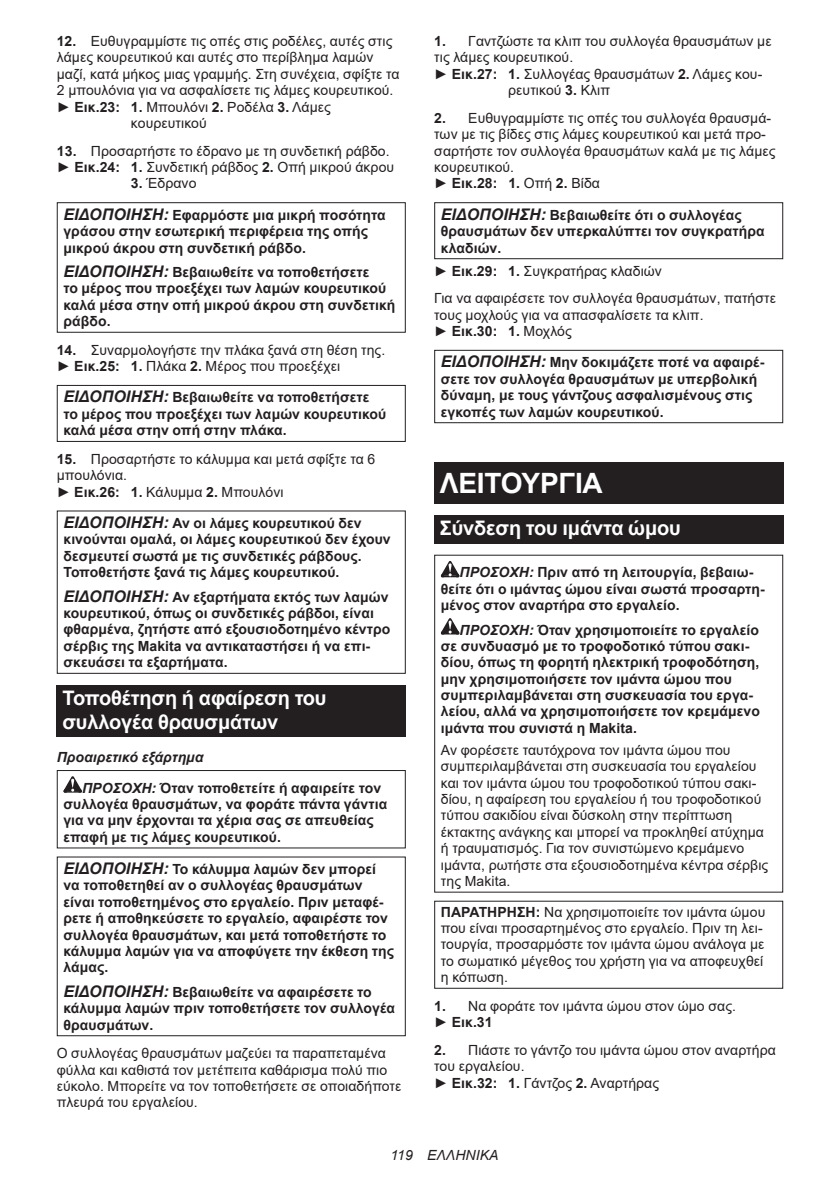
<style>
.page{position:relative;width:840px;height:1191px;background:#fff}
.page>*{position:absolute;margin:0;border:0;box-sizing:border-box;transform-origin:0 0}
.t1{font:700 28px "Arial";letter-spacing:-.01em;color:#fff}
.t2{font:700 20px/23.4px "Arial";letter-spacing:-.01em;color:#fff}
.t3{font:700 14px/16.4px "Arial";letter-spacing:.005em;color:#231f20}
.t4{font:14px/16.4px "Arial";letter-spacing:.005em;color:#231f20}
.t5{font:italic 14px "Arial";letter-spacing:.005em;color:#231f20}
.s1{font-weight:700}
.s2{font-style:italic;font-size:16px}
.s3{font-style:italic}
</style>
<div class="page">
<div style="left:57px;top:202px;width:348px;height:131px;border:1px solid #231f20"></div>
<div style="left:57px;top:385px;width:348px;height:57px;border:1px solid #231f20"></div>
<div style="left:57px;top:510px;width:348px;height:164px;border:1px solid #231f20"></div>
<div style="left:57px;top:685px;width:348px;height:52px;background:#231f20"></div>
<svg style="left:63px;top:776px;width:19px;height:16px"></svg>
<div style="left:57px;top:770px;width:348px;height:78px;border:1px solid #231f20"></div>
<div style="left:57px;top:856px;width:348px;height:180px;border:1px solid #231f20"></div>
<div style="left:434px;top:202px;width:348px;height:57px;border:1px solid #231f20"></div>
<div style="left:434px;top:350px;width:348px;height:73px;border:1px solid #231f20"></div>
<div style="left:434px;top:463px;width:348px;height:41px;background:#231f20"></div>
<div style="left:434px;top:515px;width:348px;height:29px;background:#231f20"></div>
<svg style="left:440px;top:561px;width:19px;height:16px"></svg>
<svg style="left:440px;top:618px;width:19px;height:16px"></svg>
<p class="t4" style="left:57px;top:33px;width:337px"><span class="s1">12.</span> Ευθυγραμμίστε τις οπές στις ροδέλες, αυτές στις</p>
<p class="t4" style="left:57px;top:49px;width:318px">λάμες κουρευτικού και αυτές στο περίβλημα λαμών</p>
<p class="t4" style="left:57px;top:66px;width:344px">μαζί, κατά μήκος μιας γραμμής. Στη συνέχεια, σφίξτε τα</p>
<p class="t4" style="left:57px;top:82px;width:338px">2 μπουλόνια για να ασφαλίσετε τις λάμες κουρευτικού.</p>
<p class="t4" style="left:57px;top:98px;width:275px">► <span class="s1">Εικ.23: 1.</span> Μπουλόνι <span class="s1">2.</span> Ροδέλα <span class="s1">3.</span> Λάμες</p>
<p class="t4" style="left:131px;top:115px;width:77px">κουρευτικού</p>
<p class="t4" style="left:57px;top:142px;width:338px"><span class="s1">13.</span> Προσαρτήστε το έδρανο με τη συνδετική ράβδο. ► <span class="s1">Εικ.24: 1.</span> Συνδετική ράβδος <span class="s1">2.</span> Οπή μικρού άκρου</p>
<p class="t4" style="left:131px;top:175px;width:67px"><span class="s1">3.</span> Έδρανο</p>
<p class="t3" style="left:63px;top:207px;width:324px"><span class="s2">ΕΙΔΟΠΟΙΗΣΗ:</span> Εφαρμόστε μια μικρή ποσότητα γράσου στην εσωτερική περιφέρεια της οπής μικρού άκρου στη συνδετική ράβδο.</p>
<p class="t3" style="left:63px;top:264px;width:333px"><span class="s2">ΕΙΔΟΠΟΙΗΣΗ:</span> Βεβαιωθείτε να τοποθετήσετε<br>το μέρος που προεξέχει των λαμών κουρευτικού καλά μέσα στην οπή μικρού άκρου στη συνδετική ράβδο.</p>
<p class="t4" style="left:57px;top:341px;width:330px"><span class="s1">14.</span> Συναρμολογήστε την πλάκα ξανά στη θέση της. ► <span class="s1">Εικ.25: 1.</span> Πλάκα <span class="s1">2.</span> Μέρος που προεξέχει</p>
<p class="t3" style="left:63px;top:389px;width:324px"><span class="s2">ΕΙΔΟΠΟΙΗΣΗ:</span> Βεβαιωθείτε να τοποθετήσετε το μέρος που προεξέχει των λαμών κουρευτικού καλά μέσα στην οπή στην πλάκα.</p>
<p class="t4" style="left:57px;top:451px;width:320px"><span class="s1">15.</span> Προσαρτήστε το κάλυμμα και μετά σφίξτε τα 6 μπουλόνια.<br>► <span class="s1">Εικ.26: 1.</span> Κάλυμμα <span class="s1">2.</span> Μπουλόνι</p>
<p class="t3" style="left:63px;top:515px;width:328px"><span class="s2">ΕΙΔΟΠΟΙΗΣΗ:</span> Αν οι λάμες κουρευτικού δεν κινούνται ομαλά, οι λάμες κουρευτικού δεν έχουν δεσμευτεί σωστά με τις συνδετικές ράβδους.<br>Τοποθετήστε ξανά τις λάμες κουρευτικού.</p>
<p class="t3" style="left:63px;top:588px;width:328px"><span class="s2">ΕΙΔΟΠΟΙΗΣΗ:</span> Αν εξαρτήματα εκτός των λαμών κουρευτικού, όπως οι συνδετικές ράβδοι, είναι φθαρμένα, ζητήστε από εξουσιοδοτημένο κέντρο σέρβις της Makita να αντικαταστήσει ή να επι&shy;σκευάσει τα εξαρτήματα.</p>
<h2 class="t2" style="left:62px;top:686px;width:265px">Τοποθέτηση ή αφαίρεση του συλλογέα θραυσμάτων</h2>
<p class="t3" style="left:82px;top:742px;width:300px;line-height:30.6px;text-indent:-25px"><span class="s3">Προαιρετικό εξάρτημα<br>ΠΡΟΣΟΧΗ:</span> Όταν τοποθετείτε ή αφαιρείτε τον</p>
<p class="t3" style="left:63px;top:796px;width:325px">συλλογέα θραυσμάτων, να φοράτε πάντα γάντια για να μην έρχονται τα χέρια σας σε απευθείας επαφή με τις λάμες κουρευτικού.</p>
<p class="t3" style="left:63px;top:861px;width:332px"><span class="s2">ΕΙΔΟΠΟΙΗΣΗ:</span> Το κάλυμμα λαμών δεν μπορεί να τοποθετηθεί αν ο συλλογέας θραυσμάτων είναι τοποθετημένος στο εργαλείο. Πριν μεταφέ&shy;ρετε ή αποθηκεύσετε το εργαλείο, αφαιρέστε τον συλλογέα θραυσμάτων, και μετά τοποθετήστε το κάλυμμα λαμών για να αποφύγετε την έκθεση της λάμας.</p>
<p class="t3" style="left:63px;top:983px;width:333px"><span class="s2">ΕΙΔΟΠΟΙΗΣΗ:</span> Βεβαιωθείτε να αφαιρέσετε το κάλυμμα λαμών πριν τοποθετήσετε τον συλλογέα θραυσμάτων.</p>
<p class="t4" style="left:57px;top:1045px;width:346px">Ο συλλογέας θραυσμάτων μαζεύει τα παραπεταμένα φύλλα και καθιστά τον μετέπειτα καθάρισμα πολύ πιο εύκολο. Μπορείτε να τον τοποθετήσετε σε οποιαδήποτε πλευρά του εργαλείου.</p>
<p class="t4" style="left:434px;top:33px;width:339px"><span class="s1">1.</span> Γαντζώστε τα κλιπ του συλλογέα θραυσμάτων με</p>
<p class="t4" style="left:434px;top:49px;width:140px">τις λάμες κουρευτικού.</p>
<p class="t4" style="left:434px;top:66px;width:329px">► <span class="s1">Εικ.27: 1.</span> Συλλογέας θραυσμάτων <span class="s1">2.</span> Λάμες κου-</p>
<p class="t4" style="left:508px;top:82px;width:103px">ρευτικού <span class="s1">3.</span> Κλιπ</p>
<p class="t4" style="left:434px;top:110px;width:342px"><span class="s1">2.</span> Ευθυγραμμίστε τις οπές του συλλογέα θραυσμά&shy;των με τις βίδες στις λάμες κουρευτικού και μετά προ&shy;σαρτήστε τον συλλογέα θραυσμάτων καλά με τις λάμες κουρευτικού.<br>► <span class="s1">Εικ.28: 1.</span> Οπή <span class="s1">2.</span> Βίδα</p>
<p class="t3" style="left:440px;top:207px;width:325px"><span class="s2">ΕΙΔΟΠΟΙΗΣΗ:</span> Βεβαιωθείτε ότι ο συλλογέας θραυσμάτων δεν υπερκαλύπτει τον συγκρατήρα κλαδιών.</p>
<p class="t4" style="left:434px;top:257px;width:343px;line-height:27.8px">► <span class="s1">Εικ.29: 1.</span> Συγκρατήρας κλαδιών<br>Για να αφαιρέσετε τον συλλογέα θραυσμάτων, πατήστε</p>
<p class="t4" style="left:434px;top:306px;width:271px">τους μοχλούς για να απασφαλίσετε τα κλιπ. ► <span class="s1">Εικ.30: 1.</span> Μοχλός</p>
<p class="t3" style="left:440px;top:354px;width:325px"><span class="s2">ΕΙΔΟΠΟΙΗΣΗ:</span> Μην δοκιμάζετε ποτέ να αφαιρέ&shy;σετε τον συλλογέα θραυσμάτων με υπερβολική δύναμη, με τους γάντζους ασφαλισμένους στις εγκοπές των λαμών κουρευτικού.</p>
<h1 class="t1" style="left:439px;top:463px;width:164px">ΛΕΙΤΟΥΡΓΙΑ</h1>
<h2 class="t2" style="left:439px;top:517px;width:242px">Σύνδεση του ιμάντα ώμου</h2>
<p class="t3" style="left:440px;top:564px;width:325px;text-indent:19px"><span class="s3">ΠΡΟΣΟΧΗ:</span> Πριν από τη λειτουργία, βεβαιω&shy;θείτε ότι ο ιμάντας ώμου είναι σωστά προσαρτη&shy;μένος στον αναρτήρα στο εργαλείο.</p>
<p class="t3" style="left:440px;top:621px;width:320px;text-indent:19px"><span class="s3">ΠΡΟΣΟΧΗ:</span> Όταν χρησιμοποιείτε το εργαλείο σε συνδυασμό με το τροφοδοτικό τύπου σακι&shy;δίου, όπως τη φορητή ηλεκτρική τροφοδότηση, μην χρησιμοποιήσετε τον ιμάντα ώμου που συμπεριλαμβάνεται στη συσκευασία του εργα&shy;λείου, αλλά να χρησιμοποιήσετε τον κρεμάμενο ιμάντα που συνιστά η Makita.</p>
<p class="t4" style="left:440px;top:741px;width:329px">Αν φορέσετε ταυτόχρονα τον ιμάντα ώμου που συμπεριλαμβάνεται στη συσκευασία του εργαλείου και τον ιμάντα ώμου του τροφοδοτικού τύπου σακι&shy;δίου, η αφαίρεση του εργαλείου ή του τροφοδοτικού τύπου σακιδίου είναι δύσκολη στην περίπτωση έκτακτης ανάγκης και μπορεί να προκληθεί ατύχημα ή τραυματισμός. Για τον συνιστώμενο κρεμάμενο ιμάντα, ρωτήστε στα εξουσιοδοτημένα κέντρα σέρβις της Makita.</p>
<p class="t4" style="left:440px;top:903px;width:326px"><span class="s1">ΠΑΡΑΤΗΡΗΣΗ:</span> Να χρησιμοποιείτε τον ιμάντα ώμου που είναι προσαρτημένος στο εργαλείο. Πριν τη λει&shy;τουργία, προσαρμόστε τον ιμάντα ώμου ανάλογα με το σωματικό μέγεθος του χρήστη για να αποφευχθεί η κόπωση.</p>
<p class="t4" style="left:434px;top:997px;width:303px"><span class="s1">1.</span> Να φοράτε τον ιμάντα ώμου στον ώμο σας. ► <span class="s1">Εικ.31</span></p>
<p class="t4" style="left:434px;top:1041px;width:343px"><span class="s1">2.</span> Πιάστε το γάντζο του ιμάντα ώμου στον αναρτήρα του εργαλείου.<br>► <span class="s1">Εικ.32: 1.</span> Γάντζος <span class="s1">2.</span> Αναρτήρας</p>
<p class="t5" style="left:390px;top:1146px;width:110px">119 ΕΛΛΗΝΙΚΑ</p>
</div>
